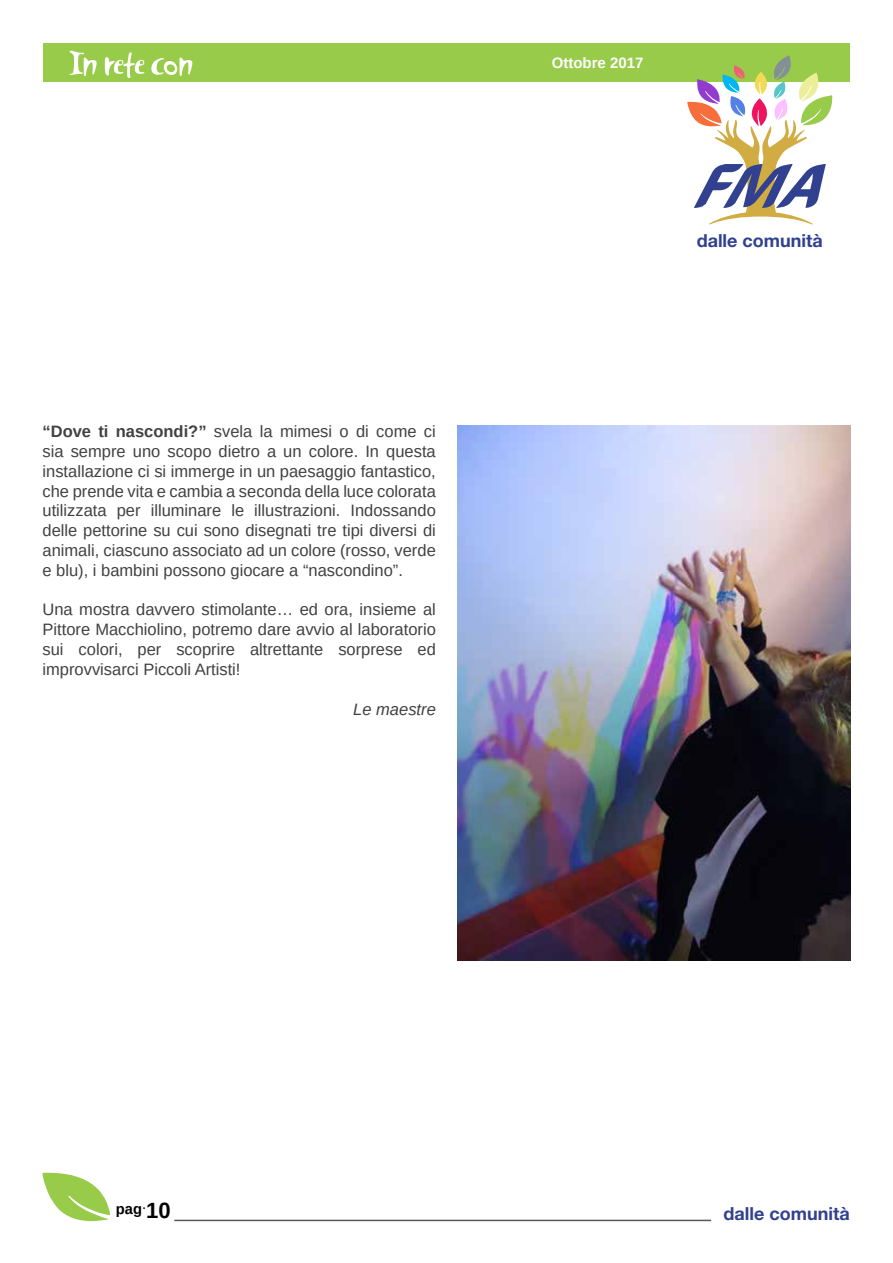
<style>
.page{position:relative;width:893px;height:1263px;background:#fff}
.page>*{position:absolute;margin:0;border:0;box-sizing:border-box;transform-origin:0 0}
.t1{font:700 18px "Helvetica Neue LT Std";color:#31418f}
.t2{font:16.5px/19.8px "Arimo";color:#414042;text-align:justify}
.t3{font:italic 16.5px "Arimo";color:#414042}
.t4{font:700 15px "Arimo";color:#fff}
.t5{font:700 14.7px "Arimo";color:#000}
.s1{font-weight:700}
.s2{font-size:22.05px}
</style>
<div class="page">
<div style="left:43px;top:43px;width:807px;height:39px;background:#98cb4a"></div>
<svg style="left:70px;top:51px;width:122px;height:27px"></svg>
<svg style="left:42px;top:1173px;width:68px;height:48px"></svg>
<hr style="left:174px;top:1220px;width:537px;height:1px;background:#58595b">
<svg style="left:687px;top:55px;width:145px;height:169px"></svg>
<img style="left:457px;top:425px;width:393px;height:536px">
<p class="t2" style="left:43px;top:422px;width:395px"><span class="s1">“Dove ti nascondi?”</span> svela la mimesi o di come ci sia sempre uno scopo dietro a un colore. In questa installazione ci si immerge in un paesaggio fantastico, che prende vita e cambia a seconda della luce colorata utilizzata per illuminare le illustrazioni. Indossando delle pettorine su cui sono disegnati tre tipi diversi di animali, ciascuno associato ad un colore (rosso, verde e blu), i bambini possono giocare a “nascondino”.</p>
<p class="t2" style="left:43px;top:600px;width:395px">Una mostra davvero stimolante… ed ora, insieme al Pittore Macchiolino, potremo dare avvio al laboratorio sui colori, per scoprire altrettante sorprese ed improvvisarci Piccoli Artisti!</p>
<p class="t3" style="left:353px;top:698px;width:84px">Le maestre</p>
<p class="t4" style="left:552px;top:52px;width:93px">Ottobre 2017</p>
<p class="t1" style="left:697px;top:229px;width:128px">dalle comunità</p>
<p class="t5" style="left:116px;top:1198px;width:56px">pag<sup>.</sup><span class="s2">10</span></p>
<p class="t1" style="left:723px;top:1203px;width:128px">dalle comunità</p>
</div>
